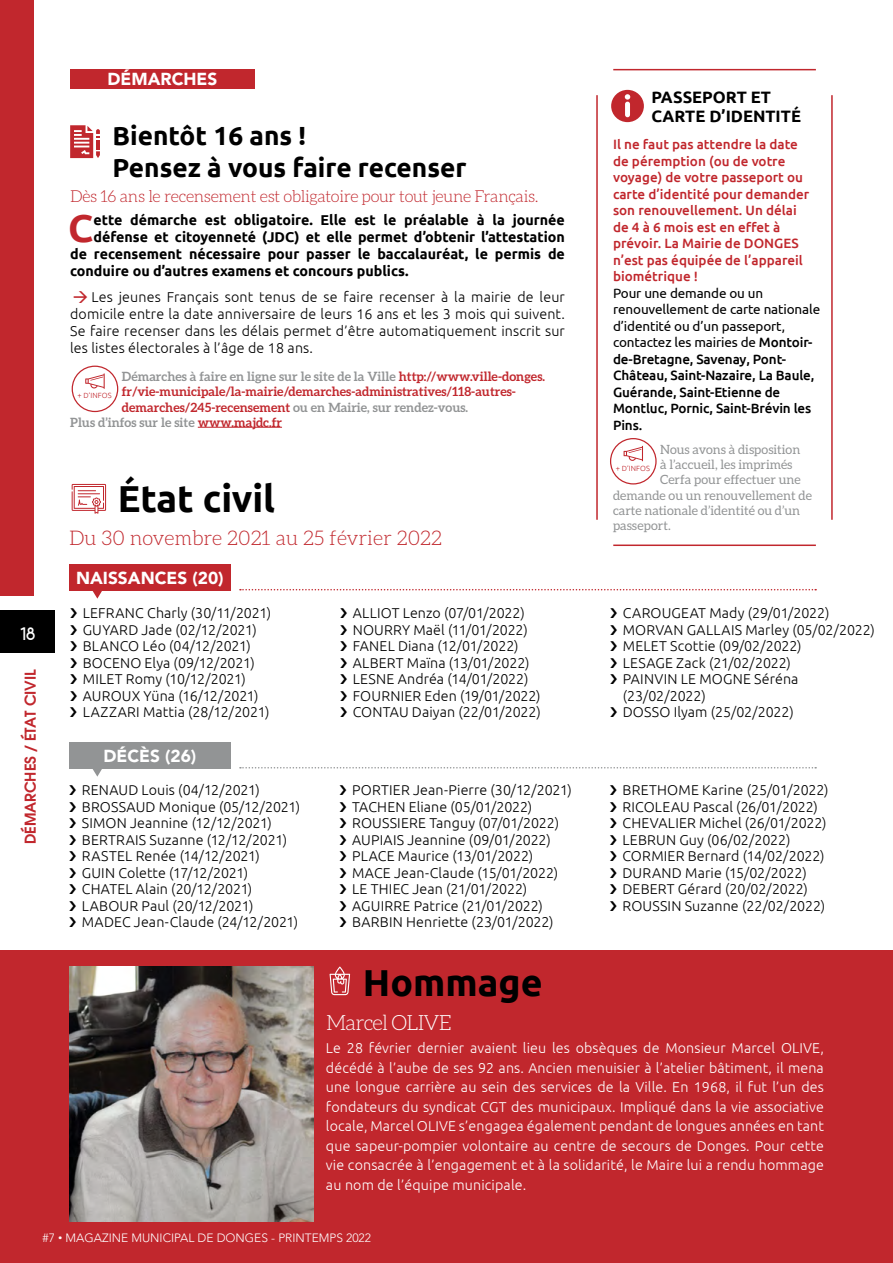
<style>
.page{position:relative;width:893px;height:1263px;background:#fff}
.page>*{position:absolute;margin:0;border:0;box-sizing:border-box;transform-origin:0 0}
.t1{font:700 39px "Ubuntu";color:#c1272d}
.t2{font:700 37.5px "Ubuntu";color:#000}
.t3{font:700 26.25px/31.5px "Ubuntu";color:#000}
.t4{font:300 21px "Aleo";letter-spacing:-.04em;color:#fff}
.t5{font:300 20.25px "Aleo";color:#c1272d}
.t6{font:18px "Anke";color:#fff}
.t7{font:900 17.25px "Avenir LT Std";color:#fff}
.t8{font:300 16.5px "Aleo";letter-spacing:-.02em;color:#c1272d}
.t9{font:700 16.5px/19.5px "Ubuntu";color:#000}
.t10{font:600 15px "Avant Garde";letter-spacing:-.01em;color:#c1272d}
.t11{font:300 14.25px/16.5px "Ubuntu";letter-spacing:.01em;color:#000}
.t12{font:300 14.25px/19.5px "Ubuntu";letter-spacing:.01em;color:#fff;text-align:justify}
.t13{font:700 14.25px "Ubuntu";color:#000}
.t14{font:500 13.5px/16.5px "Ubuntu";letter-spacing:-.01em;color:#000}
.t15{font:500 13.5px/16.5px "Ubuntu";color:#c1272d}
.t16{font:700 12.75px "Aleo";color:#929495}
.t17{font:12.75px "Aleo";color:#929495}
.t18{font:700 12.75px "Aleo";color:#c1272d}
.t19{font:300 12px "Avenir LT Std";color:#fff}
.t20{font:300 7.5px "Ubuntu";letter-spacing:.01em;color:#c1272d}
.s1{color:#c1272d}
.s2{font-weight:400}
.s3{font-family:"Ubuntu"}
</style>
<div class="page">
<div style="left:0;top:950px;width:893px;height:313px;background:#c1272d"></div>
<div style="left:0;top:610px;width:55px;height:43px;background:#000"></div>
<div style="left:0;top:0;width:34px;height:595px;background:#c1272d"></div>
<svg style="left:611px;top:90px;width:33px;height:32px"></svg>
<svg style="left:70px;top:125px;width:30px;height:33px"></svg>
<div style="left:69px;top:564px;width:162px;height:26px;background:#c1272d"></div>
<svg style="left:90px;top:590px;width:14px;height:9px"></svg>
<div style="left:69px;top:742px;width:162px;height:26px;background:#929495"></div>
<svg style="left:90px;top:768px;width:14px;height:9px"></svg>
<svg style="left:72px;top:484px;width:34px;height:30px"></svg>
<svg style="left:240px;top:589px;width:576px;height:1px"></svg>
<svg style="left:240px;top:767px;width:576px;height:1px"></svg>
<hr style="left:198px;top:427px;width:84px;height:1px;background:#c1272d">
<div style="left:70px;top:69px;width:185px;height:20px;background:#c1272d"></div>
<hr style="left:613px;top:69px;width:203px;height:1px;background:#c1272d">
<hr style="left:613px;top:544px;width:203px;height:2px;background:#c1272d">
<hr style="left:831px;top:95px;width:2px;height:425px;background:#c1272d">
<hr style="left:596px;top:95px;width:2px;height:425px;background:#c1272d">
<div style="left:610px;top:438px;width:47px;height:46px;border:1px solid #c1272d;border-radius:50%"></div>
<svg style="left:624px;top:446px;width:19px;height:15px"></svg>
<img style="left:69px;top:967px;width:245px;height:254px">
<svg style="left:330px;top:966px;width:20px;height:29px"></svg>
<div style="left:72px;top:366px;width:46px;height:46px;border:1px solid #c1272d;border-radius:50%"></div>
<svg style="left:85px;top:373px;width:20px;height:16px"></svg>
<p class="t6" style="left:21px;top:622px;width:16px">18</p>
<p class="t10" style="left:20px;top:844px;width:176px;rotate:-90deg">démarches / état civil</p>
<p class="t7" style="left:107px;top:69px;width:109px">DÉMARCHES</p>
<h3 class="t3" style="left:112px;top:120px;width:356px">Bientôt 16 ans !<br>Pensez à vous faire recenser</h3>
<p class="t8" style="left:70px;top:187px;width:470px">Dès 16 ans le recensement est obligatoire pour tout jeune Français.</p>
<h1 class="t1" style="left:68px;top:204px;width:27px">C</h1>
<p class="t13" style="left:93px;top:211px;width:473px">ette démarche est obligatoire. Elle est le préalable à la journée</p>
<p class="t13" style="left:93px;top:228px;width:473px">défense et citoyenneté (JDC) et elle permet d’obtenir l’attestation</p>
<p class="t13" style="left:70px;top:245px;width:496px">de recensement nécessaire pour passer le baccalauréat, le permis de</p>
<p class="t13" style="left:70px;top:262px;width:340px">conduire ou d’autres examens et concours publics.</p>
<p class="t11" style="left:70px;top:288px;width:496px;line-height:17.1px;text-align:justify;text-indent:21px">Les jeunes Français sont tenus de se faire recenser à la mairie de leur domicile entre la date anniversaire de leurs 16 ans et les 3 mois qui suivent.<br>Se faire recenser dans les délais permet d’être automatiquement inscrit sur les listes électorales à l’âge de 18 ans.</p>
<p class="t16" style="left:122px;top:369px;width:425px">Démarches à faire en ligne sur le site de la Ville <span class="s1">http://www.ville-donges.</span></p>
<p class="t18" style="left:122px;top:384px;width:395px">fr/vie-municipale/la-mairie/demarches-administratives/118-autres-</p>
<p class="t16" style="left:122px;top:400px;width:348px"><span class="s1">demarches/245-recensement</span> ou en Mairie, sur rendez-vous.</p>
<p class="t16" style="left:70px;top:415px;width:213px">Plus d’infos sur le site <span class="s1">www.majdc.fr</span></p>
<p class="t20" style="left:77px;top:391px;width:36px">+ D’INFOS</p>
<h2 class="t2" style="left:118px;top:476px;width:159px">état civil</h2>
<h3 class="t5" style="left:69px;top:527px;width:375px">Du 30 novembre 2021 au 25 février 2022</h3>
<p class="t7" style="left:76px;top:567px;width:149px">NAISSANCES (20)</p>
<p class="t9" style="left:651px;top:87px;width:63px">passeport</p>
<p class="t9" style="left:651px;top:87px;width:151px;text-indent:100px">et carte d’identité</p>
<p class="t15" style="left:613px;top:136px;width:198px">I l ne faut pas attendre la date de péremption (ou de votre voyage) de votre passeport ou carte d’identité pour demander son renouvellement. U n délai de 4 à 6 mois est en effet à prévoir. La Mairie de DONGES<br>n’est pas équipée de l’appareil biométrique !</p>
<p class="t14" style="left:613px;top:284px;width:209px"><span class="s2">Pour une demande ou un renouvellement de carte nationale d’identité ou d’un passeport, contactez les mairies de</span> Montoir&shy;de-Bretagne, Savenay, Pont-<br>Château, Saint-Nazaire, La Baule,<br>Guérande, Saint-Etienne de<br>Montluc, Pornic, Saint-Brévin les<br>Pins.</p>
<p class="t17" style="left:660px;top:442px;width:142px">Nous avons à disposition</p>
<p class="t17" style="left:660px;top:457px;width:134px">à l’accueil, les imprimés</p>
<p class="t17" style="left:660px;top:473px;width:142px">Cerfa pour effectuer une</p>
<p class="t17" style="left:613px;top:488px;width:200px">demande ou un renouvellement de</p>
<p class="t17" style="left:613px;top:503px;width:189px">carte nationale d’identité ou d’un</p>
<p class="t17" style="left:613px;top:518px;width:59px">passeport.</p>
<p class="t20" style="left:616px;top:463px;width:36px">+ D’INFOS</p>
<p class="t11" style="left:83px;top:604px;width:190px">LEFRANC Charly (30/11/2021)<br>GUYARD Jade (02/12/2021)<br>BLANCO Léo (04/12/2021)<br>BOCENO Elya (09/12/2021)<br>MILET Romy (10/12/2021)<br>AU ROUX Yüna (16/12/2021)<br>LAZZARI Mattia (28/12/2021)</p>
<p class="t11" style="left:353px;top:604px;width:190px">ALLIOT Lenzo (07/01/2022)<br>NOU RRY Maël (11/01/2022)<br>FANEL Diana (12/01/2022)<br>ALBERT Maïna (13/01/2022)<br>LESNE Andréa (14/01/2022)<br>FOU RNIER Eden (19/01/2022)<br>CONTAU Daiyan (22/01/2022)</p>
<p class="t11" style="left:623px;top:605px;width:254px">CAROU GEAT Mady (29/01/2022)<br>MORVAN GALLAIS Marley (05/02/2022)<br>MELET Scottie (09/02/2022)<br>LESAGE Zack (21/02/2022)<br>PAINVIN LE MOGNE Séréna (23/02/2022)<br>DOSSO Ilyam (25/02/2022)</p>
<p class="t7" style="left:103px;top:745px;width:94px">DÉCÈS (26)</p>
<p class="t11" style="left:82px;top:781px;width:220px">RENAU D Louis (04/12/2021)<br>BROSSAU D Monique (05/12/2021)<br>SIMON Jeannine (12/12/2021)<br>BERTRAIS Suzanne (12/12/2021)<br>RASTEL Renée (14/12/2021)<br>GU IN Colette (17/12/2021)<br>CHATEL Alain (20/12/2021)<br>LABOU R Paul (20/12/2021)<br>MADEC Jean-Claude (24/12/2021)</p>
<p class="t11" style="left:352px;top:781px;width:221px">PORTIER Jean-Pierre (30/12/2021)<br>TACHEN Eliane (05/01/2022)<br>ROUSSIERE Tanguy (07/01/2022)<br>AU PIAIS Jeannine (09/01/2022)<br>PLACE Maurice (13/01/2022)<br>MACE Jean-Claude (15/01/2022)<br>LE THIEC Jean (21/01/2022)<br>AGU IRRE Patrice (21/01/2022)<br>BARBIN Henriette (23/01/2022)</p>
<p class="t11" style="left:622px;top:781px;width:208px">BRETHOME Karine (25/01/2022)<br>RICOLEAU Pascal (26/01/2022)<br>CHEVALIER Michel (26/01/2022)<br>LEBRU N Guy (06/02/2022)<br>CORMIER Bernard (14/02/2022)<br>DU RAND Marie (15/02/2022)<br>DEBERT Gérard (20/02/2022)<br>ROUSSIN Suzanne (22/02/2022)</p>
<h2 class="t2" style="left:363px;top:960px;width:181px">Hommage</h2>
<h3 class="t4" style="left:326px;top:1011px;width:127px">Marcel OLIVE</h3>
<p class="t12" style="left:326px;top:1038px;width:499px">Le 28 février dernier avaient lieu les obsèques de Monsieur Marcel OLIVE, décédé à l’aube de ses 92 ans. Ancien menuisier à l’atelier bâtiment, il mena une longue carrière au sein des services de la Ville. En 1968, il fut l’un des fondateurs du syndicat CGT des municipaux. Impliqué dans la vie associative locale, Marcel OLIVE s’engagea également pendant de longues années en tant que sapeur-pompier volontaire au centre de secours de Donges. Pour cette vie consacrée à l’engagement et à la solidarité, le Maire lui a rendu hommage au nom de l’équipe municipale.</p>
<p class="t19" style="left:43px;top:1231px;width:278px">#7 <span class="s3">•</span> MAGAZINE MUNICIPAL DE DONGES - PRINTEMPS</p>
<p class="t19" style="left:346px;top:1231px;width:26px">2022</p>
</div>
